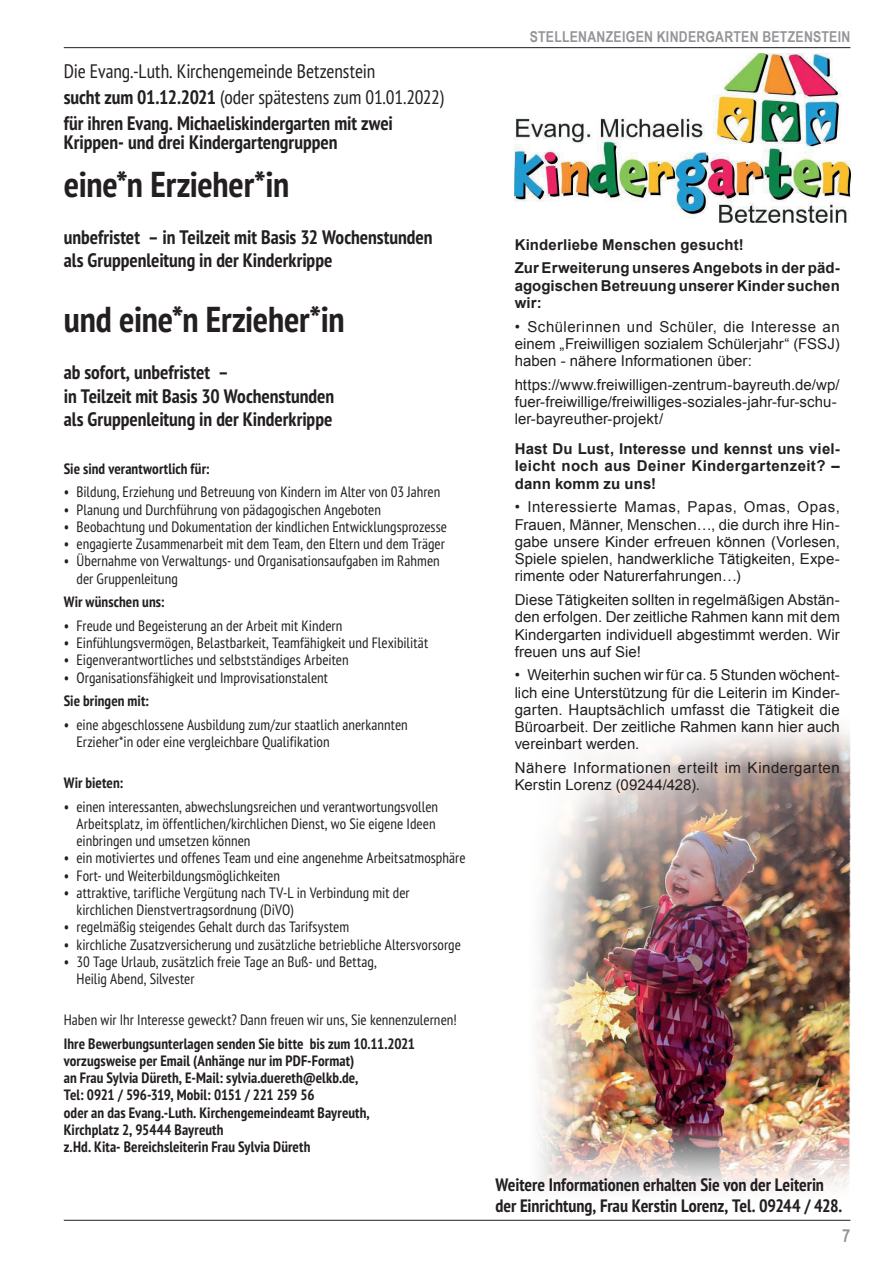
<style>
.page{position:relative;width:893px;height:1263px;background:#fff}
.page>*{position:absolute;margin:0;border:0;box-sizing:border-box;transform-origin:0 0}
.t1{font:700 condensed 36px "PT Sans Pro";letter-spacing:-.01em;color:#231f20}
.t2{font:700 condensed 19.5px/23.7px "PT Sans Pro";color:#231f20}
.t3{font:condensed 19.5px/26px "PT Sans Pro";letter-spacing:-.005em;color:#231f20}
.t4{font:700 condensed 18px/21px "PT Sans Pro";letter-spacing:-.005em;color:#231f20}
.t5{font:700 18px "Arial Narrow";color:#939598}
.t6{font:condensed 15px/17.2px "PT Sans Pro";letter-spacing:.005em;color:#231f20}
.t7{font:15px/17.2px "Arial";letter-spacing:.005em;color:#231f20;text-align:justify}
.t8{font:700 condensed 15px/17.2px "PT Sans Pro";letter-spacing:.005em;color:#231f20}
.t9{font:700 15px/17.2px "Arial";letter-spacing:.005em;color:#231f20}
.t10{font:15px/17.2px "Arial";letter-spacing:.03em;color:#231f20}
.t11{font:700 15px "Arial Narrow";letter-spacing:.02em;color:#939598}
.s1{font-weight:700}
</style>
<div class="page">
<hr style="left:64px;top:47px;width:786px;height:1px;background:#231f20">
<hr style="left:64px;top:1220px;width:786px;height:1px;background:#231f20">
<img style="left:537px;top:727px;width:313px;height:464px">
<img style="left:515px;top:53px;width:335px;height:170px">
<h2 class="t3" style="left:64px;top:58px;width:381px">Die Evang.-Luth. Kirchengemeinde Betzenstein<br><span class="s1">sucht zum 01.12.2021</span> (oder spätestens zum 01.01.2022) <span class="s1">für ihren Evang. Michaeliskindergarten mit zwei</span></h2>
<h2 class="t2" style="left:64px;top:130px;width:275px">Krippen- und drei Kindergartengruppen</h2>
<h1 class="t1" style="left:64px;top:160px;width:227px">eine*n Erzieher*in</h1>
<h2 class="t2" style="left:64px;top:225px;width:370px">unbefristet – in Teilzeit mit Basis 32 Wochenstunden als Gruppenleitung in der Kinderkrippe</h2>
<h1 class="t1" style="left:64px;top:296px;width:282px">und eine*n Erzieher*in</h1>
<h2 class="t2" style="left:64px;top:360px;width:272px">ab sofort, unbefristet –<br>in Teilzeit mit Basis 30 Wochenstunden als Gruppenleitung in der Kinderkrippe</h2>
<p class="t8" style="left:64px;top:460px;width:147px">Sie sind verantwortlich für:</p>
<p class="t6" style="left:64px;top:483px;width:378px">• Bildung, Erziehung und Betreuung von Kindern im Alter von 03 Jahren</p>
<p class="t6" style="left:64px;top:500px;width:319px">• Planung und Durchführung von pädagogischen Angeboten</p>
<p class="t6" style="left:64px;top:518px;width:385px">• Beobachtung und Dokumentation der kindlichen Entwicklungsprozesse</p>
<p class="t6" style="left:64px;top:535px;width:383px">• engagierte Zusammenarbeit mit dem Team, den Eltern und dem Träger</p>
<p class="t6" style="left:77px;top:552px;width:365px;text-indent:-13px">• Übernahme von Verwaltungs- und Organisationsaufgaben im Rahmen der Gruppenleitung</p>
<p class="t8" style="left:64px;top:593px;width:102px">Wir wünschen uns:</p>
<p class="t6" style="left:64px;top:617px;width:280px">• Freude und Begeisterung an der Arbeit mit Kindern</p>
<p class="t6" style="left:64px;top:634px;width:366px">• Einfühlungsvermögen, Belastbarkeit, Teamfähigkeit und Flexibilität</p>
<p class="t6" style="left:64px;top:651px;width:286px">• Eigenverantwortliches und selbstständiges Arbeiten</p>
<p class="t6" style="left:64px;top:668px;width:266px">• Organisationsfähigkeit und Improvisationstalent</p>
<p class="t8" style="left:64px;top:692px;width:87px">Sie bringen mit:</p>
<p class="t6" style="left:77px;top:716px;width:333px;text-indent:-13px">• eine abgeschlossene Ausbildung zum/zur staatlich anerkannten<br>Erzieher*in oder eine vergleichbare Qualifikation</p>
<p class="t8" style="left:64px;top:774px;width:61px">Wir bieten:</p>
<p class="t6" style="left:77px;top:797px;width:363px;text-indent:-13px">• einen interessanten, abwechslungsreichen und verantwortungsvollen<br>Arbeitsplatz, im öffentlichen/kirchlichen Dienst, wo Sie eigene Ideen einbringen und umsetzen können</p>
<p class="t6" style="left:64px;top:849px;width:403px">• ein motiviertes und offenes Team und eine angenehme Arbeitsatmosphäre</p>
<p class="t6" style="left:64px;top:866px;width:218px">• Fort- und Weiterbildungsmöglichkeiten</p>
<p class="t6" style="left:77px;top:884px;width:335px;text-indent:-13px">• attraktive, tarifliche Vergütung nach TV-L in Verbindung mit der kirchlichen Dienstvertragsordnung (DiVO)</p>
<p class="t6" style="left:64px;top:918px;width:287px">• regelmäßig steigendes Gehalt durch das Tarifsystem</p>
<p class="t6" style="left:64px;top:935px;width:399px">• kirchliche Zusatzversicherung und zusätzliche betriebliche Altersvorsorge</p>
<p class="t6" style="left:77px;top:953px;width:302px;text-indent:-13px">• 30 Tage Urlaub, zusätzlich freie Tage an Buß- und Bettag,<br>Heilig Abend, Silvester</p>
<p class="t6" style="left:64px;top:1011px;width:395px">Haben wir Ihr Interesse geweckt? Dann freuen wir uns, Sie kennenzulernen!</p>
<p class="t8" style="left:64px;top:1034px;width:353px">Ihre Bewerbungsunterlagen senden Sie bitte bis zum 10.11.2021 vorzugsweise per Email (Anhänge nur im PDF-Format)<br>an Frau Sylvia Düreth, E-Mail: sylvia.duereth@elkb.de,<br>Tel: 0921 / 596-319, Mobil: 0151 / 221 259 56<br>oder an das Evang.-Luth. Kirchengemeindeamt Bayreuth, Kirchplatz 2, 95444 Bayreuth<br>z.Hd. Kita- Bereichsleiterin Frau Sylvia Düreth</p>
<p class="t11" style="left:530px;top:26px;width:322px">STELLENANZEIGEN KINDERGARTEN BETZENSTEIN</p>
<p class="t9" style="left:515px;top:233px;width:327px;line-height:23.7px">Kinderliebe Menschen gesucht!<br>Zur Erweiterung unseres Angebots in der päd-</p>
<p class="t9" style="left:515px;top:277px;width:327px">agogischen Betreuung unserer Kinder suchen wir:</p>
<p class="t7" style="left:515px;top:318px;width:327px">• Schülerinnen und Schüler, die Interesse an einem „Freiwilligen sozialem Schülerjahr“ (FSSJ) haben - nähere Informationen über:</p>
<p class="t7" style="left:515px;top:376px;width:327px;text-align:left">https://www.freiwilligen-zentrum-bayreuth.de/wp/ fuer-freiwillige/freiwilliges-soziales-jahr-fur-schu&shy;ler-bayreuther-projekt/</p>
<p class="t9" style="left:515px;top:441px;width:327px;text-align:justify">Hast Du Lust, Interesse und kennst uns viel&shy;leicht noch aus Deiner Kindergartenzeit? – dann komm zu uns!</p>
<p class="t7" style="left:515px;top:499px;width:327px">• Interessierte Mamas, Papas, Omas, Opas, Frauen, Männer, Menschen…, die durch ihre Hin&shy;gabe unsere Kinder erfreuen können (Vorlesen, Spiele spielen, handwerkliche Tätigkeiten, Expe&shy;rimente oder Naturerfahrungen…)</p>
<p class="t7" style="left:515px;top:591px;width:327px">Diese Tätigkeiten sollten in regelmäßigen Abstän&shy;den erfolgen. Der zeitliche Rahmen kann mit dem Kindergarten individuell abgestimmt werden. Wir freuen uns auf Sie!</p>
<p class="t7" style="left:515px;top:667px;width:327px">• Weiterhin suchen wir für ca. 5 Stunden wöchent&shy;lich eine Unterstützung für die Leiterin im Kinder&shy;garten. Hauptsächlich umfasst die Tätigkeit die Büroarbeit. Der zeitliche Rahmen kann hier auch vereinbart werden.</p>
<p class="t10" style="left:515px;top:759px;width:327px">Nähere Informationen erteilt im Kindergarten<br>Kerstin Lorenz (09244/428).</p>
<p class="t4" style="left:495px;top:1173px;width:348px">Weitere Informationen erhalten Sie von der Leiterin der Einrichtung, Frau Kerstin Lorenz, Tel. 09244 / 428.</p>
<p class="t5" style="left:842px;top:1222px;width:10px">7</p>
</div>
